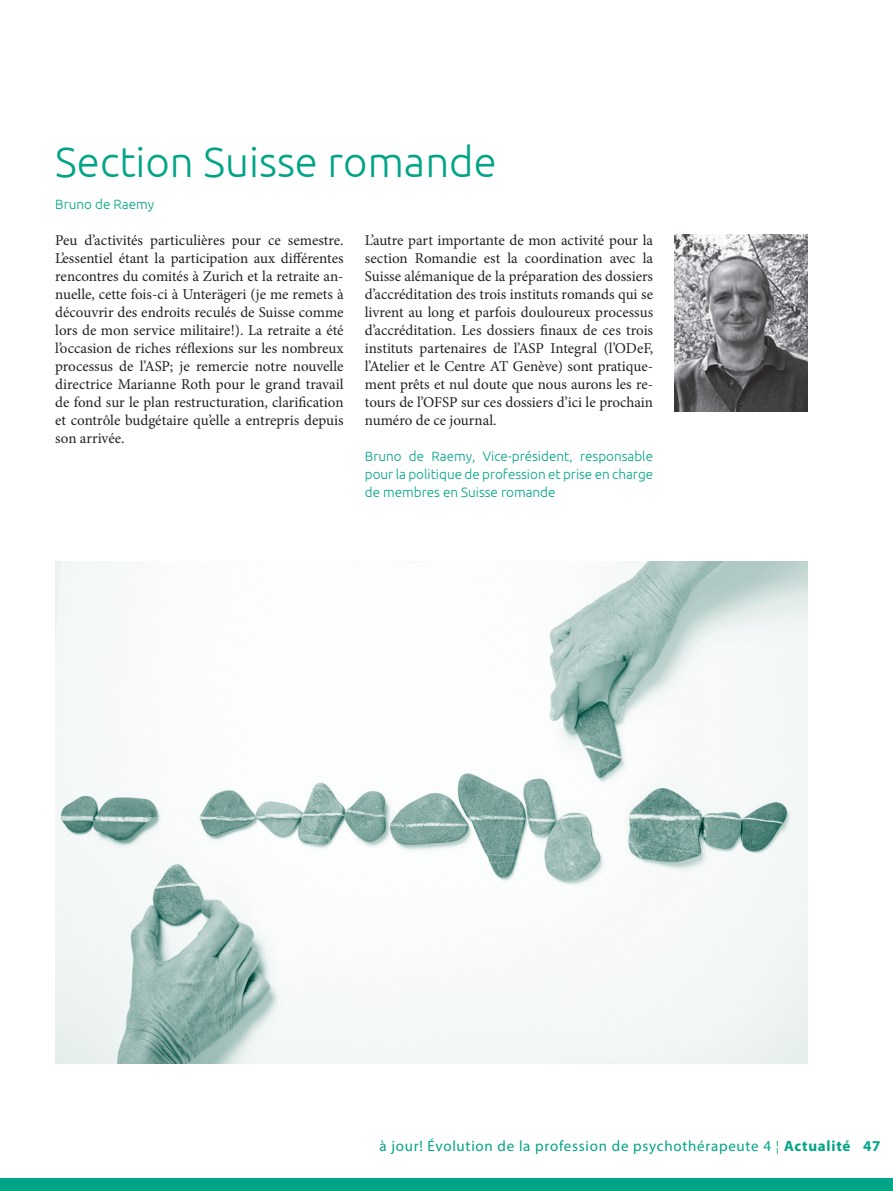
<style>
.page{position:relative;width:893px;height:1191px;background:#fff}
.page>*{position:absolute;margin:0;border:0;box-sizing:border-box;transform-origin:0 0}
.t1{font:300 42px "Ubuntu";color:#00a486}
.t2{font:15px/18px "Minion Pro";color:#231f20;text-align:justify}
.t3{font:15px "Myriad Pro";letter-spacing:.05em;color:#00a486}
.t4{font:300 13.5px/18px "Ubuntu";color:#00a486;text-align:justify}
.s1{font-weight:700}
</style>
<div class="page">
<div style="left:0;top:1178px;width:893px;height:13px;background:#00a486"></div>
<img style="left:674px;top:234px;width:134px;height:178px">
<img style="left:55px;top:561px;width:753px;height:502px">
<h1 class="t1" style="left:55px;top:136px;width:443px">Section Suisse romande</h1>
<p class="t4" style="left:55px;top:194px;width:100px">Bruno de Raemy</p>
<p class="t2" style="left:55px;top:231px;width:290px">Peu d’activités particulières pour ce semestre.<br>L’essentiel étant la participation aux différentes rencontres du comités à Zurich et la retraite an&shy;nuelle, cette fois-ci à Unterägeri (je me remets à découvrir des endroits reculés de Suisse comme lors de mon service militaire!). La retraite a été l’occasion de riches réflexions sur les nombreux processus de l’ASP; je remercie notre nouvelle directrice Marianne Roth pour le grand travail de fond sur le plan restructuration, clarification et contrôle budgétaire qu’elle a entrepris depuis son arrivée.</p>
<p class="t2" style="left:365px;top:231px;width:290px">L’autre part importante de mon activité pour la section Romandie est la coordination avec la Suisse alémanique de la préparation des dossiers d’accréditation des trois instituts romands qui se livrent au long et parfois douloureux processus d’accréditation. Les dossiers finaux de ces trois instituts partenaires de l’ASP Integral (l’ODeF, l’Atelier et le Centre AT Genève) sont pratique&shy;ment prêts et nul doute que nous aurons les re&shy;tours de l’OFSP sur ces dossiers d’ici le prochain numéro de ce journal.</p>
<p class="t4" style="left:365px;top:447px;width:290px">Bruno de Raemy, Vice-président, responsable pour la politique de profession et prise en charge de membres en Suisse romande</p>
<p class="t3" style="left:379px;top:1136px;width:502px">à jour! Évolution de la profession de psychothérapeute 4 ¦ <span class="s1">Actualité 47</span></p>
</div>
